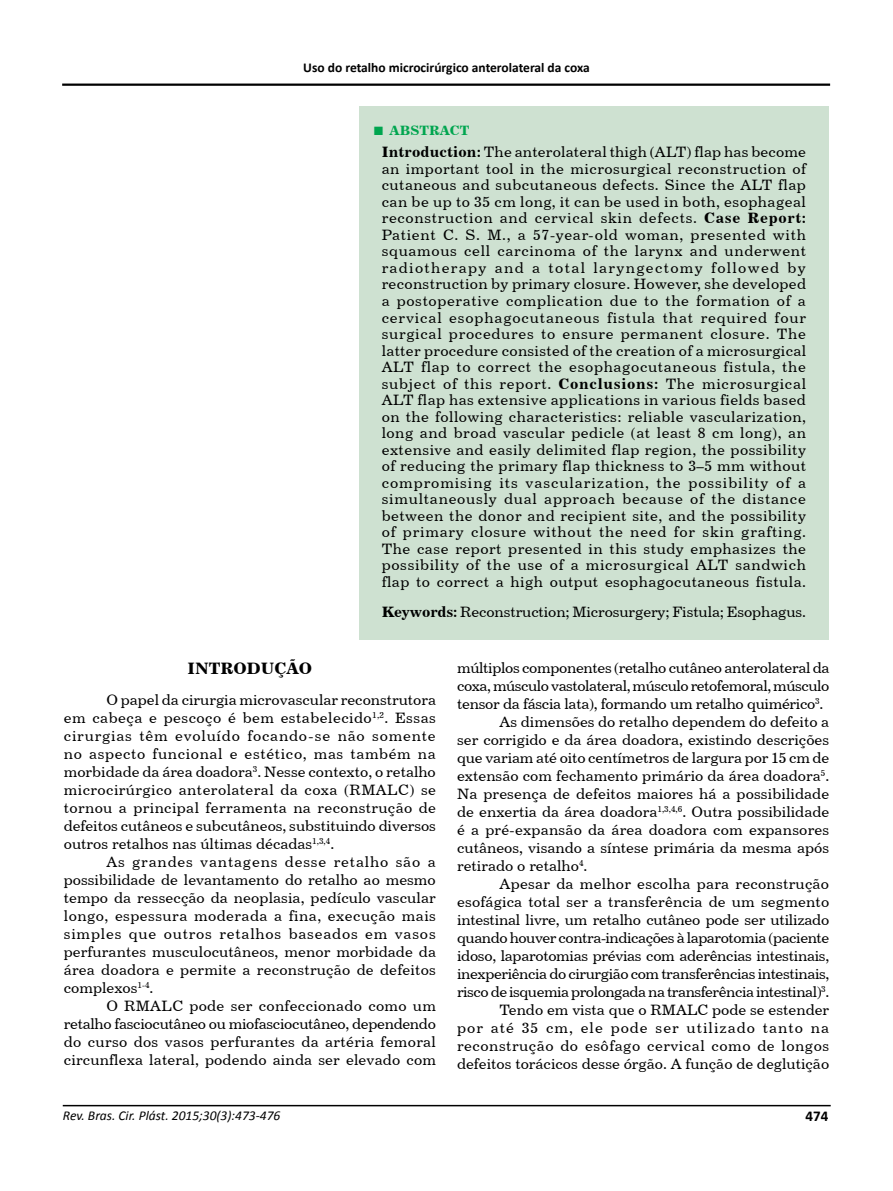
<style>
.page{position:relative;width:893px;height:1191px;background:#fff}
.page>*{position:absolute;margin:0;border:0;box-sizing:border-box;transform-origin:0 0}
.t1{font:16.5px "Century 731 BT Bold A";color:#000}
.t2{font:15px/16.5px "Century 731 BT Roman A";color:#000;text-align:justify}
.t3{font:15px "Century 731 BT Roman A";letter-spacing:-.03em;color:#000}
.t4{font:15px "Century 731 BT Roman A";letter-spacing:-.02em;color:#000}
.t5{font:15px "Century 731 BT Roman A";letter-spacing:-.025em;color:#000}
.t6{font:15px "Century 731 BT Roman A";letter-spacing:.035em;color:#000}
.t7{font:15px "Century 731 BT Roman A";letter-spacing:.065em;color:#000}
.t8{font:700 15px "Calibri";color:#000}
.t9{font:700 13.5px "Calibri";color:#000}
.t10{font:italic 13.5px "Calibri";color:#000}
.t11{font:13.5px "Century 731 BT Bold A";color:#00a54f}
.s1{font-family:"Times New Roman";font-weight:700;font-size:18px}
.s2{font-family:"Century 731 BT Bold A"}
</style>
<div class="page">
<hr style="left:63px;top:1104px;width:768px;height:2px;background:#000">
<hr style="left:62px;top:84px;width:768px;height:2px;background:#000">
<div style="left:359px;top:106px;width:470px;height:534px;background:#cee1d1"></div>
<p class="t9" style="left:303px;top:58px;width:288px">Uso do retalho microcirúrgico anterolateral da coxa</p>
<p class="t11" style="left:373px;top:122px;width:98px"><span class="s1">■</span> ABSTRACT</p>
<p class="t2" style="left:382px;top:144px;width:426px"><span class="s2">Introduction:</span> The anterolateral thigh (ALT) flap has become an important tool in the microsurgical reconstruction of cutaneous and subcutaneous defects. Since the ALT flap can be up to 35 cm long, it can be used in both, esophageal reconstruction and cervical skin defects. <span class="s2">Case Report:<br></span>Patient C. S. M., a 57-year-old woman, presented with squamous cell carcinoma of the larynx and underwent radiotherapy and a total laryngectomy followed by reconstruction by primary closure. However, she developed a postoperative complication due to the formation of a cervical esophagocutaneous fistula that required four surgical procedures to ensure permanent closure. The latter procedure consisted of the creation of a microsurgical ALT flap to correct the esophagocutaneous fistula, the subject of this report. <span class="s2">Conclusions:</span> The microsurgical ALT flap has extensive applications in various fields based on the following characteristics: reliable vascularization, long and broad vascular pedicle (at least 8 cm long), an extensive and easily delimited flap region, the possibility of reducing the primary flap thickness to 3–5 mm without compromising its vascularization, the possibility of a simultaneously dual approach because of the distance between the donor and recipient site, and the possibility of primary closure without the need for skin grafting.<br>The case report presented in this study emphasizes the possibility of the use of a microsurgical ALT sandwich flap to correct a high output esophagocutaneous fistula.</p>
<p class="t2" style="left:382px;top:603px;width:426px"><span class="s2">Keywords:</span> Reconstruction; Microsurgery; Fistula; Esophagus.</p>
<p class="t1" style="left:188px;top:658px;width:126px">INTRODUÇÃO</p>
<p class="t2" style="left:64px;top:690px;width:374px;line-height:18px;text-indent:43px">O papel da cirurgia microvascular reconstrutora em cabeça e pescoço é bem estabelecido<sup>1,2</sup>. Essas cirurgias têm evoluído focando-se não somente no aspecto funcional e estético, mas também na morbidade da área doadora<sup>3</sup>. Nesse contexto, o retalho microcirúrgico anterolateral da coxa (RMALC) se tornou a principal ferramenta na reconstrução de defeitos cutâneos e subcutâneos, substituindo diversos outros retalhos nas últimas décadas<sup>1,3,4</sup>.</p>
<p class="t2" style="left:64px;top:852px;width:374px;line-height:18px;text-indent:43px">As grandes vantagens desse retalho são a possibilidade de levantamento do retalho ao mesmo tempo da ressecção da neoplasia, pedículo vascular longo, espessura moderada a fina, execução mais simples que outros retalhos baseados em vasos perfurantes musculocutâneos, menor morbidade da área doadora e permite a reconstrução de defeitos complexos<sup>1-4</sup>.</p>
<p class="t2" style="left:64px;top:996px;width:374px;line-height:18px;text-indent:43px">O RMALC pode ser confeccionado como um retalho fasciocutâneo ou miofasciocutâneo, dependendo do curso dos vasos perfurantes da artéria femoral circunflexa lateral, podendo ainda ser elevado com</p>
<p class="t4" style="left:457px;top:658px;width:374px">múltiplos componentes (retalho cutâneo anterolateral da</p>
<p class="t3" style="left:457px;top:676px;width:374px">coxa, músculo vastolateral, músculo retofemoral, músculo</p>
<p class="t4" style="left:457px;top:694px;width:368px">tensor da fáscia lata), formando um retalho quimérico<sup>3</sup>.</p>
<p class="t2" style="left:500px;top:713px;width:331px">As dimensões do retalho dependem do defeito a</p>
<p class="t2" style="left:457px;top:731px;width:374px">ser corrigido e da área doadora, existindo descrições</p>
<p class="t2" style="left:457px;top:749px;width:374px">que variam até oito centímetros de largura por 15 cm de</p>
<p class="t2" style="left:457px;top:767px;width:374px">extensão com fechamento primário da área doadora<sup>5</sup>.</p>
<p class="t2" style="left:457px;top:785px;width:374px">Na presença de defeitos maiores há a possibilidade</p>
<p class="t2" style="left:457px;top:803px;width:374px">de enxertia da área doadora<sup>1,3,4,6</sup>. Outra possibilidade</p>
<p class="t2" style="left:457px;top:821px;width:374px">é a pré-expansão da área doadora com expansores</p>
<p class="t2" style="left:457px;top:839px;width:374px">cutâneos, visando a síntese primária da mesma após</p>
<p class="t2" style="left:457px;top:857px;width:132px">retirado o retalho<sup>4</sup>.</p>
<p class="t2" style="left:500px;top:875px;width:331px">Apesar da melhor escolha para reconstrução</p>
<p class="t2" style="left:457px;top:893px;width:374px">esofágica total ser a transferência de um segmento</p>
<p class="t2" style="left:457px;top:911px;width:374px">intestinal livre, um retalho cutâneo pode ser utilizado</p>
<p class="t3" style="left:457px;top:928px;width:374px">quando houver contra-indicações à laparotomia (paciente</p>
<p class="t4" style="left:457px;top:946px;width:374px">idoso, laparotomias prévias com aderências intestinais,</p>
<p class="t5" style="left:457px;top:964px;width:374px">inexperiência do cirurgião com transferências intestinais,</p>
<p class="t3" style="left:457px;top:982px;width:374px">risco de isquemia prolongada na transferência intestinal)<sup>3</sup>.</p>
<p class="t2" style="left:500px;top:1001px;width:331px">Tendo em vista que o RMALC pode se estender</p>
<p class="t7" style="left:457px;top:1018px;width:374px">por até 35 cm, ele pode ser utilizado tanto na</p>
<p class="t6" style="left:457px;top:1036px;width:374px">reconstrução do esôfago cervical como de longos</p>
<p class="t2" style="left:457px;top:1055px;width:374px">defeitos torácicos desse órgão. A função de deglutição</p>
<p class="t10" style="left:63px;top:1105px;width:219px">Rev. Bras. Cir. Plást. 2015;30(3):473-476</p>
<p class="t8" style="left:806px;top:1105px;width:24px">474</p>
</div>
